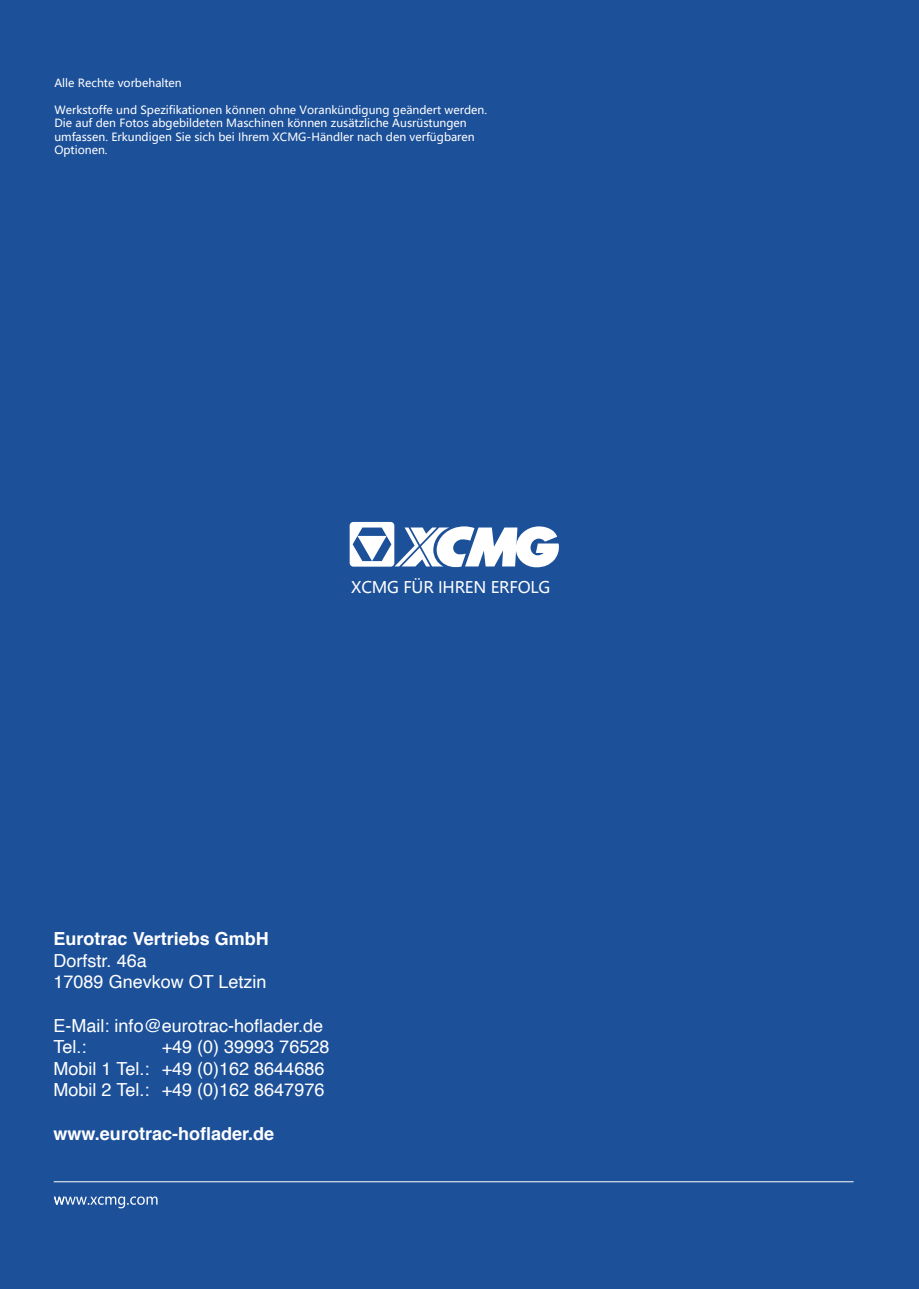
<style>
.page{position:relative;width:919px;height:1289px;background:#fff}
.page>*{position:absolute;margin:0;border:0;box-sizing:border-box;transform-origin:0 0}
.t1{font:18px "Helvetica";color:#fff}
.t2{font:700 18px "Helvetica";color:#fff}
.t3{font:15.9px "Microsoft Ya Hei";letter-spacing:-.01em;color:#fff}
.t4{font:11.1px/13.4px "Microsoft Ya Hei";color:#fff}
</style>
<div class="page">
<div style="left:0;top:0;width:918px;height:1288px;background:#1c5099"></div>
<svg style="left:349px;top:522px;width:210px;height:46px"></svg>
<hr style="left:54px;top:1181px;width:799px;height:1px;background:#fff">
<svg style="left:54px;top:1196px;width:103px;height:12px"></svg>
<p class="t4" style="left:54px;top:76px;width:129px">Alle Rechte vorbehalten</p>
<p class="t4" style="left:54px;top:103px;width:434px">Werkstoffe und Spezifikationen können ohne Vorankündigung geändert werden.<br>Die auf den Fotos abgebildeten Maschinen können zusätzliche Ausrüstungen umfassen. Erkundigen Sie sich bei Ihrem XCMG-Händler nach den verfügbaren Optionen.</p>
<p class="t3" style="left:351px;top:576px;width:201px">XCMG FÜR IHREN ERFOLG</p>
<p class="t2" style="left:54px;top:924px;width:217px">Eurotrac Vertriebs GmbH</p>
<p class="t1" style="left:54px;top:946px;width:95px">Dorfstr. 46a</p>
<p class="t1" style="left:54px;top:968px;width:214px">17089 Gnevkow OT Letzin</p>
<p class="t1" style="left:54px;top:1011px;width:271px">E-Mail: info@eurotrac-hoflader.de</p>
<p class="t1" style="left:54px;top:1032px;width:35px">Tel.:</p>
<p class="t1" style="left:162px;top:1032px;width:169px">+49 (0) 39993 76528</p>
<p class="t1" style="left:54px;top:1054px;width:272px">Mobil 1 Tel.: +49 (0)162 8644686</p>
<p class="t1" style="left:54px;top:1076px;width:272px">Mobil 2 Tel.: +49 (0)162 8647976</p>
<p class="t2" style="left:54px;top:1118px;width:222px">www.eurotrac-hoflader.de</p>
</div>
